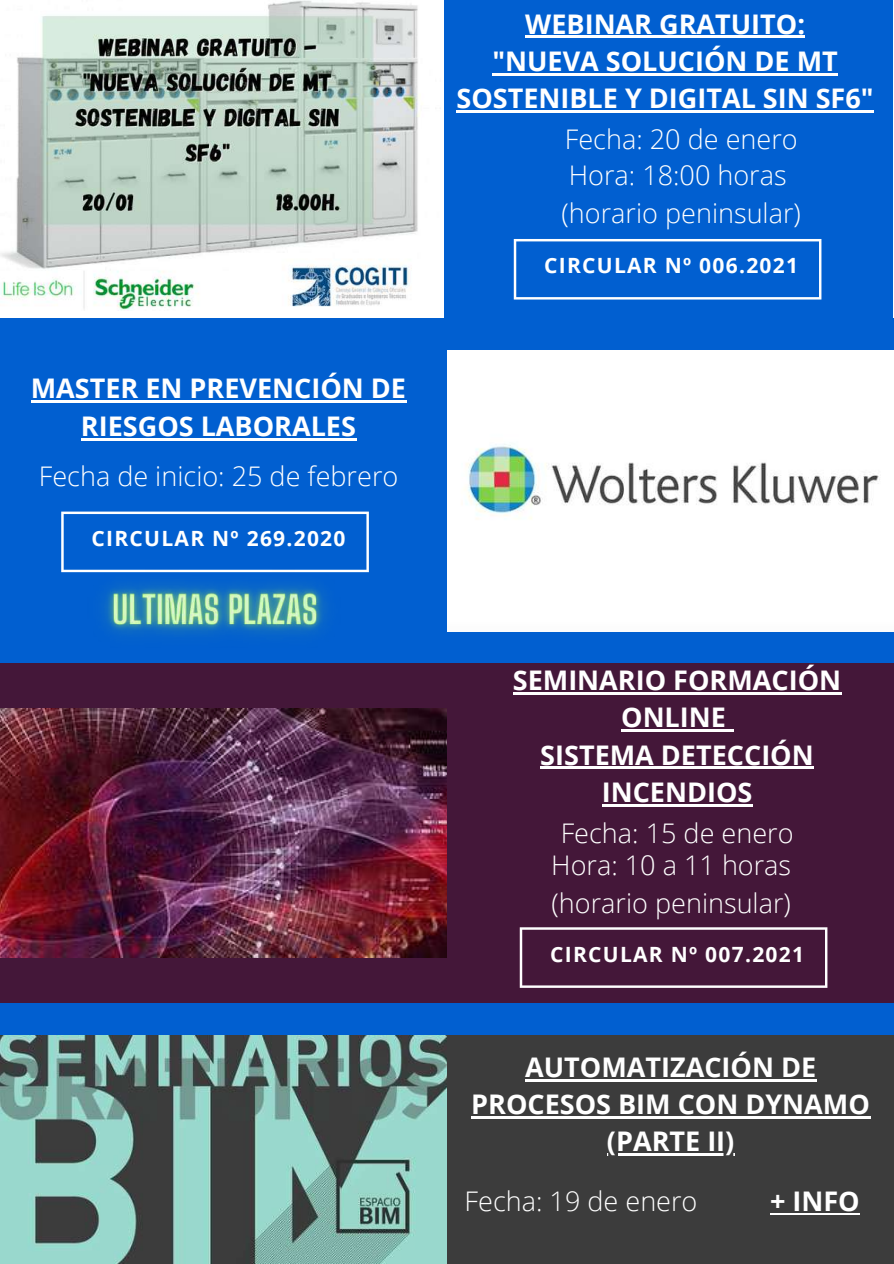
<style>
.page{position:relative;width:894px;height:1264px;background:#fff}
.page>*{position:absolute;margin:0;border:0;box-sizing:border-box;transform-origin:0 0}
.t1{font:700 27px/37.2px "Open Sans";color:#fff;text-align:center}
.t2{font:300 27px/36.8px "Open Sans";color:#fff}
.t3{font:700 21px "Open Sans";letter-spacing:.06em;color:#fff}
</style>
<div class="page">
<div style="left:1px;top:350px;width:446px;height:286px;background:#015fd0"></div>
<img style="left:466px;top:444px;width:414px;height:75px">
<svg style="left:61px;top:511px;width:308px;height:61px"></svg>
<img style="left:0;top:0;width:420px;height:311px">
<div style="left:444px;top:0;width:448px;height:319px;background:#015fd0"></div>
<svg style="left:513px;top:239px;width:308px;height:60px"></svg>
<div style="left:0;top:632px;width:893px;height:31px;background:#015fd0"></div>
<div style="left:0;top:318px;width:893px;height:32px;background:#015fd0"></div>
<div style="left:0;top:663px;width:448px;height:340px;background:#441739"></div>
<img style="left:0;top:708px;width:447px;height:249px">
<hr style="left:31px;top:401px;width:375px;height:2px;background:#fff">
<hr style="left:81px;top:438px;width:275px;height:2px;background:#fff">
<img style="left:70px;top:545px;width:290px;height:87px">
<hr style="left:525px;top:36px;width:280px;height:2px;background:#fff">
<hr style="left:492px;top:73px;width:346px;height:2px;background:#fff">
<hr style="left:456px;top:110px;width:417px;height:2px;background:#fff">
<div style="left:447px;top:663px;width:446px;height:340px;background:#441739"></div>
<hr style="left:512px;top:692px;width:329px;height:2px;background:#fff">
<hr style="left:621px;top:729px;width:104px;height:3px;background:#fff">
<svg style="left:725px;top:729px;width:7px;height:3px"></svg>
<hr style="left:540px;top:766px;width:273px;height:3px;background:#fff">
<hr style="left:601px;top:804px;width:151px;height:2px;background:#fff">
<svg style="left:519px;top:927px;width:308px;height:60px"></svg>
<div style="left:0;top:1003px;width:893px;height:31px;background:#015fd0"></div>
<img style="left:0;top:1035px;width:447px;height:228px">
<div style="left:447px;top:1035px;width:446px;height:228px;background:#3c3c3c"></div>
<hr style="left:525px;top:1079px;width:291px;height:2px;background:#fff">
<hr style="left:471px;top:1116px;width:399px;height:2px;background:#fff">
<hr style="left:606px;top:1153px;width:128px;height:2px;background:#fff">
<hr style="left:769px;top:1212px;width:90px;height:2px;background:#fff">
<p class="t1" style="left:31px;top:369px;width:376px">MASTER EN PREVENCIÓN DE<br>RIESGOS LABORALES</p>
<p class="t2" style="left:39px;top:457px;width:361px">Fecha de inicio: 25 de febrero</p>
<p class="t3" style="left:92px;top:523px;width:255px">CIRCULAR Nº 269.2020</p>
<p class="t1" style="left:456px;top:4px;width:418px">WEBINAR GRATUITO:<br>"NUEVA SOLUCIÓN DE MT<br>SOSTENIBLE Y DIGITAL SIN SF6"</p>
<p class="t2" style="left:561px;top:120px;width:241px">Fecha: 20 de enero<br>Hora: 18:00 horas (horario peninsular)</p>
<p class="t3" style="left:544px;top:251px;width:255px">CIRCULAR Nº 006.2021</p>
<p class="t1" style="left:512px;top:661px;width:330px">SEMINARIO FORMACIÓN<br>ONLINE<br>SISTEMA DETECCIÓN<br>INCENDIOS</p>
<p class="t2" style="left:551px;top:816px;width:244px;line-height:32.2px;text-align:center">Fecha: 15 de enero<br>Hora: 10 a 11 horas</p>
<p class="t2" style="left:551px;top:883px;width:241px">(horario peninsular)</p>
<p class="t3" style="left:550px;top:939px;width:255px">CIRCULAR Nº 007.2021</p>
<p class="t1" style="left:471px;top:1047px;width:400px">AUTOMATIZACIÓN DE<br>PROCESOS BIM CON DYNAMO (PARTE II)</p>
<p class="t1" style="left:769px;top:1181px;width:91px">+ INFO</p>
<p class="t2" style="left:464px;top:1182px;width:234px">Fecha: 19 de enero</p>
</div>
